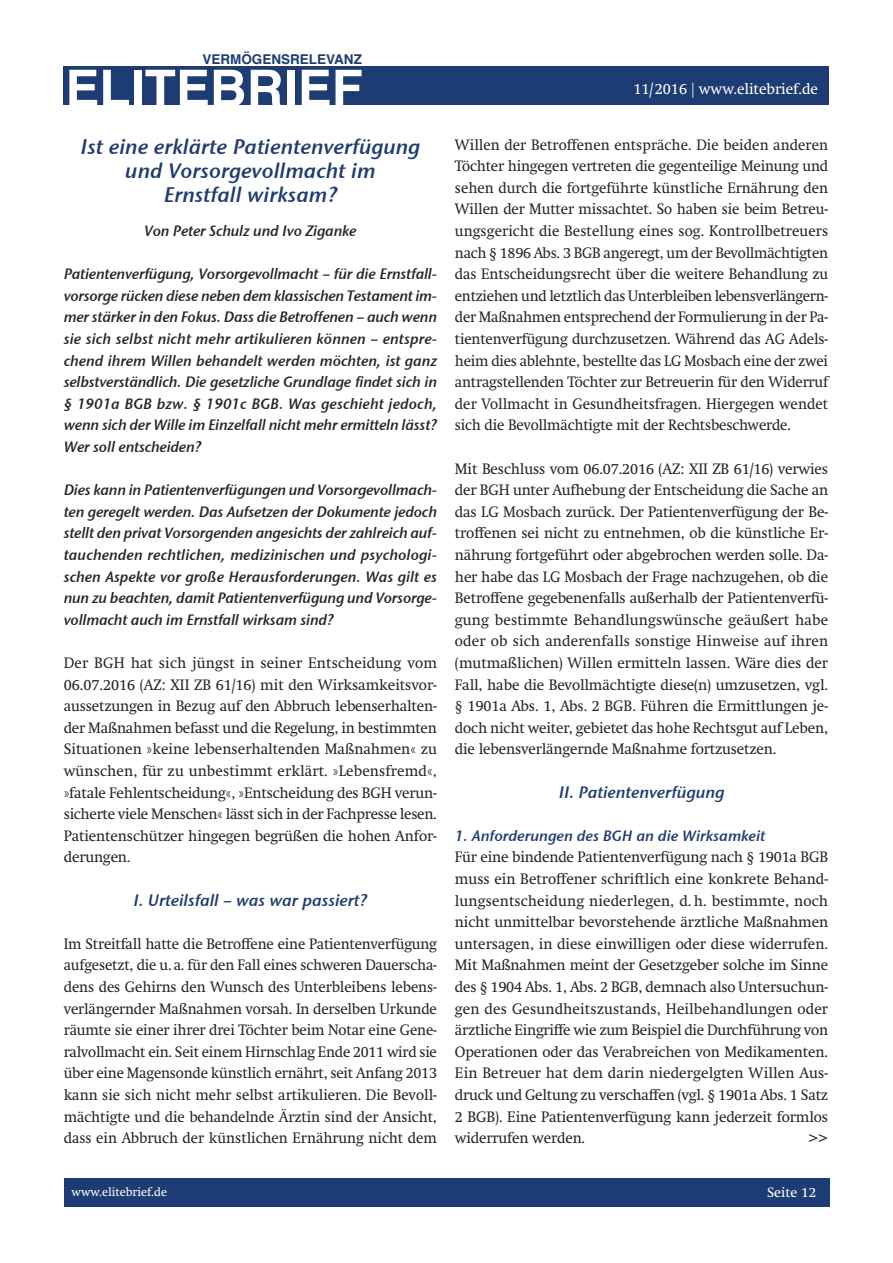
<style>
.page{position:relative;width:893px;height:1263px;background:#fff}
.page>*{position:absolute;margin:0;border:0;box-sizing:border-box;transform-origin:0 0}
.t1{font:700 51px "Helvetica";color:#fff}
.t2{font:21px/24px "Stone Sans Sem ITCTT Semi Ita";letter-spacing:.005em;color:#1e3c74;text-align:center}
.t3{font:16.5px "Stone Sans Sem ITCTT Semi Ita";color:#1e3c74}
.t4{font:15px/21.6px "Swift";letter-spacing:-.01em;color:#272627;text-align:justify}
.t5{font:15px/21.6px "Swift";letter-spacing:-.01em;color:#272627;text-align:justify;scale:.96 1}
.t6{font:15px/21.6px "Stone Sans Sem ITCTT Semi Ita";letter-spacing:-.01em;color:#272627;text-align:justify}
.t7{font:15px "Stone Sans Sem ITCTT Semi Ita";color:#1e3c74}
.t8{font:15px "Swift";color:#fff}
.t9{font:700 13.5px "Helvetica";color:#1e3c74}
.t10{font:13.5px "Swift";color:#fff}
.t11{font:12px "Swift";color:#fff}
</style>
<div class="page">
<div style="left:64px;top:1178px;width:765px;height:29px;background:#1e3c74"></div>
<div style="left:64px;top:66px;width:765px;height:38px;background:#1e3c74"></div>
<p class="t9" style="left:202px;top:54px;width:161px">VERMÖGENSRELEVANZ</p>
<h1 class="t1" style="left:65px;top:67px;width:299px">ELITEBRIEF</h1>
<h2 class="t2" style="left:81px;top:135px;width:341px">Ist eine erklärte Patientenverfügung und Vorsorgevollmacht im<br>Ernstfall wirksam?</h2>
<p class="t6" style="left:144px;top:220px;width:214px">Von Peter Schulz und Ivo Ziganke</p>
<p class="t6" style="left:64px;top:263px;width:375px">Patientenverfügung, Vorsorgevollmacht – für die Ernstfall&shy;vorsorge rücken diese neben dem klassischen Testament im&shy;mer stärker in den Fokus. Dass die Betroffenen – auch wenn sie sich selbst nicht mehr artikulieren können – entspre&shy;chend ihrem Willen behandelt werden möchten, ist ganz selbstverständlich. Die gesetzliche Grundlage findet sich in § 1901a BGB bzw. § 1901c BGB. Was geschieht jedoch, wenn sich der Wille im Einzelfall nicht mehr ermitteln lässt?<br>Wer soll entscheiden?</p>
<p class="t6" style="left:64px;top:479px;width:375px">Dies kann in Patientenverfügungen und Vorsorgevollmach&shy;ten geregelt werden. Das Aufsetzen der Dokumente jedoch stellt den privat Vorsorgenden angesichts der zahlreich auf&shy;tauchenden rechtlichen, medizinischen und psychologi&shy;schen Aspekte vor große Herausforderungen. Was gilt es nun zu beachten, damit Patientenverfügung und Vorsorge&shy;vollmacht auch im Ernstfall wirksam sind?</p>
<p class="t4" style="left:64px;top:653px;width:375px">Der BGH hat sich jüngst in seiner Entscheidung vom 06.07.2016 (AZ: XII ZB 61/16) mit den Wirksamkeitsvor&shy;aussetzungen in Bezug auf den Abbruch lebenserhalten&shy;der Maßnahmen befasst und die Regelung, in bestimmten Situationen »keine lebenserhaltenden Maßnahmen« zu wünschen, für zu unbestimmt erklärt. »Lebensfremd«, »fatale Fehlentscheidung«, »Entscheidung des BGH verun&shy;sicherte viele Menschen« lässt sich in der Fachpresse lesen.<br>Patientenschützer hingegen begrüßen die hohen Anfor&shy;derungen.</p>
<p class="t3" style="left:134px;top:890px;width:235px">I. Urteilsfall – was war passiert?</p>
<p class="t5" style="left:64px;top:934px;width:390px">Im Streitfall hatte die Betroffene eine Patientenverfügung aufgesetzt, die u. a. für den Fall eines schweren Dauerscha&shy;dens des Gehirns den Wunsch des Unterbleibens lebens&shy;verlängernder Maßnahmen vorsah. In derselben Urkunde räumte sie einer ihrer drei Töchter beim Notar eine Gene&shy;ralvollmacht ein. Seit einem Hirnschlag Ende 2011 wird sie über eine Magensonde künstlich ernährt, seit Anfang 2013 kann sie sich nicht mehr selbst artikulieren. Die Bevoll&shy;mächtigte und die behandelnde Ärztin sind der Ansicht, dass ein Abbruch der künstlichen Ernährung nicht dem</p>
<p class="t11" style="left:72px;top:1187px;width:97px">www.elitebrief.de</p>
<p class="t8" style="left:633px;top:83px;width:186px">11/2016 | www.elitebrief.de</p>
<p class="t5" style="left:455px;top:135px;width:390px">Willen der Betroffenen entspräche. Die beiden anderen Töchter hingegen vertreten die gegenteilige Meinung und sehen durch die fortgeführte künstliche Ernährung den Willen der Mutter missachtet. So haben sie beim Betreu&shy;ungsgericht die Bestellung eines sog. Kontrollbetreuers nach § 1896 Abs. 3 BGB angeregt, um der Bevollmächtigten das Entscheidungsrecht über die weitere Behandlung zu entziehen und letztlich das Unterbleiben lebensverlängern&shy;der Maßnahmen entsprechend der Formulierung in der Pa&shy;tientenverfügung durchzusetzen. Während das AG Adels&shy;heim dies ablehnte, bestellte das LG Mosbach eine der zwei antragstellenden Töchter zur Betreuerin für den Widerruf der Vollmacht in Gesundheitsfragen. Hiergegen wendet sich die Bevollmächtigte mit der Rechtsbeschwerde.</p>
<p class="t4" style="left:455px;top:459px;width:375px">Mit Beschluss vom 06.07.2016 (AZ: XII ZB 61/16) verwies der BGH unter Aufhebung der Entscheidung die Sache an das LG Mosbach zurück. Der Patientenverfügung der Be&shy;troffenen sei nicht zu entnehmen, ob die künstliche Er&shy;nährung fortgeführt oder abgebrochen werden solle. Da&shy;her habe das LG Mosbach der Frage nachzugehen, ob die Betroffene gegebenenfalls außerhalb der Patientenverfü&shy;gung bestimmte Behandlungswünsche geäußert habe oder ob sich anderenfalls sonstige Hinweise auf ihren (mutmaßlichen) Willen ermitteln lassen. Wäre dies der Fall, habe die Bevollmächtigte diese(n) umzusetzen, vgl. § 1901a Abs. 1, Abs. 2 BGB. Führen die Ermittlungen je&shy;doch nicht weiter, gebietet das hohe Rechtsgut auf Leben, die lebensverlängernde Maßnahme fortzusetzen.</p>
<p class="t3" style="left:559px;top:782px;width:167px">II. Patientenverfügung</p>
<p class="t7" style="left:455px;top:826px;width:312px">1. Anforderungen des BGH an die Wirksamkeit</p>
<p class="t4" style="left:455px;top:848px;width:375px">Für eine bindende Patientenverfügung nach § 1901a BGB muss ein Betroffener schriftlich eine konkrete Behand&shy;lungsentscheidung niederlegen, d. h. bestimmte, noch nicht unmittelbar bevorstehende ärztliche Maßnahmen untersagen, in diese einwilligen oder diese widerrufen.<br>Mit Maßnahmen meint der Gesetzgeber solche im Sinne des § 1904 Abs. 1, Abs. 2 BGB, demnach also Untersuchun&shy;gen des Gesundheitszustands, Heilbehandlungen oder ärztliche Eingriffe wie zum Beispiel die Durchführung von Operationen oder das Verabreichen von Medikamenten.<br>Ein Betreuer hat dem darin niedergelgten Willen Aus&shy;druck und Geltung zu verschaffen (vgl. § 1901a Abs. 1 Satz 2 BGB). Eine Patientenverfügung kann jederzeit formlos widerrufen werden.</p>
<p class="t4" style="left:809px;top:1128px;width:21px">&gt;&gt;</p>
<p class="t10" style="left:767px;top:1187px;width:51px">Seite 12</p>
</div>
